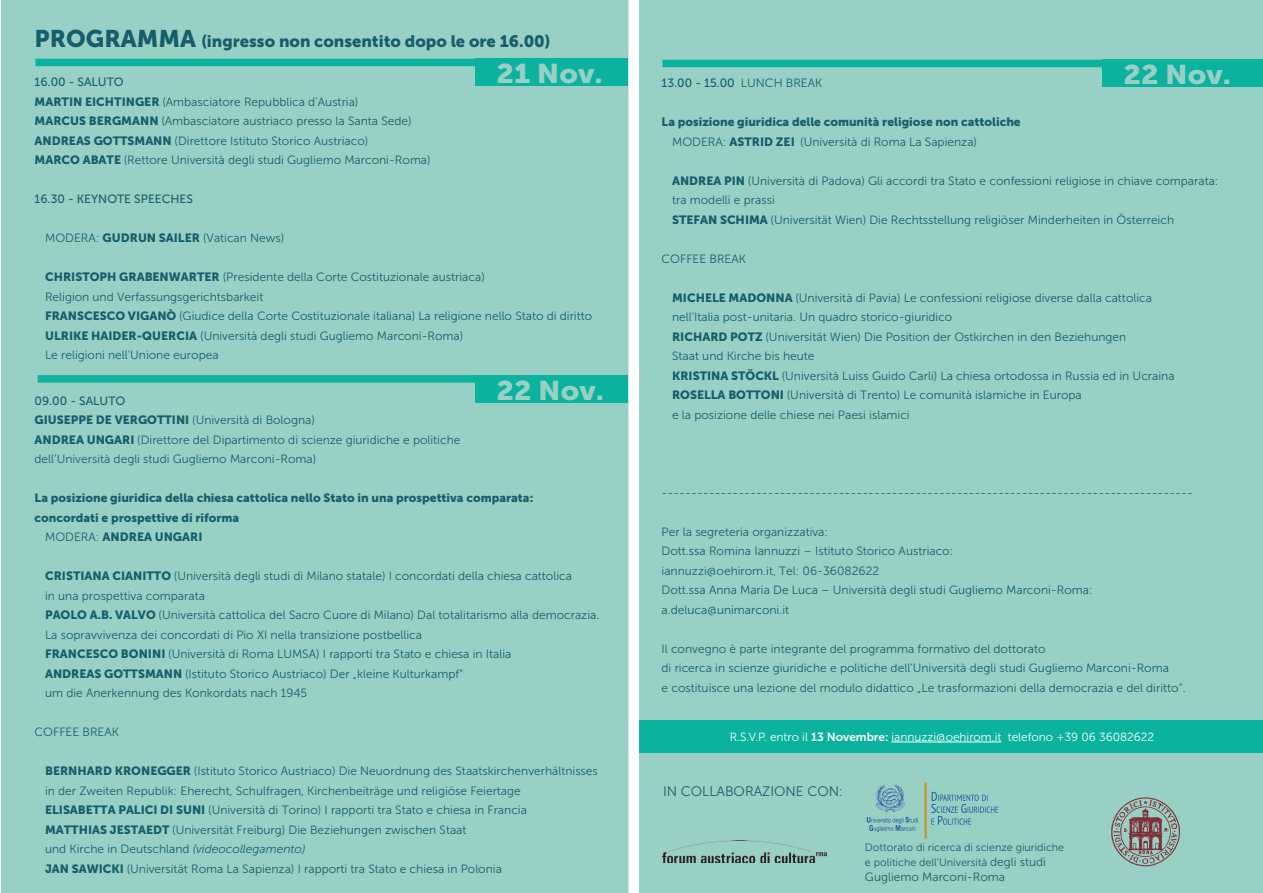
<style>
.page{position:relative;width:1263px;height:893px;background:#fff}
.page>*{position:absolute;margin:0;border:0;box-sizing:border-box;transform-origin:0 0}
.t1{font:27px "Museo Sans 900";color:#99d0c5;scale:1.08 1}
.t2{font:16.5px "Museo Sans 900";color:#165e6a}
.t3{font:13.8px "Museo Sans 300";color:#165e6a}
.t4{font:12px/19.5px "Museo Sans 300";color:#165e6a}
.t5{font:12px "Museo Sans 900";color:#165e6a}
.t6{font:12px "Museo Sans 500";color:#165e6a}
.t7{font:11.85px "Museo Sans 300";color:#fff}
.t8{font:10.8px/15px "Museo Sans 300";color:#165e6a}
.s1{font-size:24px}
.s2{font-family:"Museo Sans 900"}
.s3{font-family:"Museo Sans 300"}
.s4{font-style:italic}
.s5{font-family:"Museo Sans 700"}
.s6{font-size:12px}
</style>
<div class="page">
<div style="left:2px;top:0;width:639px;height:893px;background:#99d0c5"></div>
<div style="left:38px;top:375px;width:540px;height:8px;background:#0bb29d"></div>
<div style="left:475px;top:375px;width:183px;height:28px;background:#0bb29d"></div>
<div style="left:35px;top:59px;width:541px;height:7px;background:#0bb29d"></div>
<div style="left:475px;top:59px;width:183px;height:27px;background:#0bb29d"></div>
<div style="left:628px;top:0;width:635px;height:893px;background:#99d0c5"></div>
<div style="left:635px;top:721px;width:628px;height:32px;background:#0bb29d"></div>
<hr style="left:891px;top:742px;width:110px;height:1px;background:#fff">
<svg style="left:1111px;top:797px;width:69px;height:70px"></svg>
<img style="left:866px;top:782px;width:133px;height:57px">
<img style="left:662px;top:841px;width:165px;height:22px">
<div style="left:662px;top:60px;width:541px;height:7px;background:#0bb29d"></div>
<div style="left:1102px;top:59px;width:161px;height:28px;background:#0bb29d"></div>
<div style="left:628px;top:0;width:6px;height:893px;background:#fff"></div>
<div style="left:634px;top:0;width:5px;height:893px;background:#fff"></div>
<h2 class="t2" style="left:35px;top:32px;width:517px"><span class="s1">PROGRAMMA</span> (ingresso non consentito dopo le ore 16.00)</h2>
<h1 class="t1" style="left:497px;top:59px;width:100px">21 Nov.</h1>
<p class="t6" style="left:35px;top:75px;width:91px">16.00 - SALUTO</p>
<p class="t4" style="left:35px;top:92px;width:398px"><span class="s2">MARTIN EICHTINGER</span> (Ambasciatore Repubblica d’Austria)<br><span class="s2">MARCUS BERGMANN</span> (Ambasciatore austriaco presso la Santa Sede)<br><span class="s2">ANDREAS GOTTSMANN</span> (Direttore Istituto Storico Austriaco)<br><span class="s2">MARCO ABATE</span> (Rettore Università degli studi Gugliemo Marconi-Roma)</p>
<p class="t6" style="left:35px;top:192px;width:160px">16.30 - KEYNOTE SPEECHES</p>
<p class="t4" style="left:45px;top:228px;width:241px">MODERA: <span class="s2">GUDRUN SAILER</span> (Vatican News)</p>
<p class="t4" style="left:45px;top:267px;width:549px"><span class="s2">CHRISTOPH GRABENWARTER</span> (Presidente della Corte Costituzionale austriaca)<br>Religion und Verfassungsgerichtsbarkeit<br><span class="s2">FRANSCESCO VIGANÒ</span> (Giudice della Corte Costituzionale italiana) La religione nello Stato di diritto <span class="s2">ULRIKE HAIDER-QUERCIA</span> (Università degli studi Gugliemo Marconi-Roma)<br>Le religioni nell'Unione europea</p>
<p class="t6" style="left:35px;top:394px;width:92px">09.00 - SALUTO</p>
<p class="t4" style="left:35px;top:410px;width:427px"><span class="s2">GIUSEPPE DE VERGOTTINI</span> (Università di Bologna)<br><span class="s2">ANDREA UNGARI</span> (Direttore del Dipartimento di scienze giuridiche e politiche dell’Università degli studi Gugliemo Marconi-Roma)</p>
<p class="t5" style="left:35px;top:491px;width:500px">La posizione giuridica della chiesa cattolica nello Stato in una prospettiva comparata:</p>
<p class="t5" style="left:35px;top:510px;width:206px">concordati e prospettive di riforma</p>
<p class="t5" style="left:45px;top:530px;width:159px"><span class="s3">MODERA:</span> ANDREA UNGARI</p>
<p class="t4" style="left:45px;top:566px;width:556px"><span class="s2">CRISTIANA CIANITTO</span> (Università degli studi di Milano statale) I concordati della chiesa cattolica<br>in una prospettiva comparata<br><span class="s2">PAOLO A.B. VALVO</span> (Università cattolica del Sacro Cuore di Milano) Dal totalitarismo alla democrazia.<br>La sopravvivenza dei concordati di Pio XI nella transizione postbellica<br><span class="s2">FRANCESCO BONINI</span> (Università di Roma LUMSA) I rapporti tra Stato e chiesa in Italia<br><span class="s2">ANDREAS GOTTSMANN</span> (Istituto Storico Austriaco) Der „kleine Kulturkampf“<br>um die Anerkennung des Konkordats nach 1945</p>
<p class="t4" style="left:35px;top:722px;width:86px">COFFEE BREAK</p>
<p class="t4" style="left:45px;top:761px;width:554px"><span class="s2">BERNHARD KRONEGGER</span> (Istituto Storico Austriaco) Die Neuordnung des Staatskirchenverhältnisses in der Zweiten Republik: Eherecht, Schulfragen, Kirchenbeiträge und religiöse Feiertage<br><span class="s2">ELISABETTA PALICI DI SUNI</span> (Università di Torino) I rapporti tra Stato e chiesa in Francia<br><span class="s2">MATTHIAS JESTAEDT</span> (Universität Freiburg) Die Beziehungen zwischen Staat<br>und Kirche in Deutschland <span class="s4">(videocollegamento)<br></span><span class="s2">JAN SAWICKI</span> (Universität Roma La Sapienza) I rapporti tra Stato e chiesa in Polonia</p>
<h1 class="t1" style="left:497px;top:375px;width:101px">22 Nov.</h1>
<h1 class="t1" style="left:1123px;top:60px;width:101px">22 Nov.</h1>
<p class="t6" style="left:662px;top:76px;width:162px">13.00 - 15.00 <span class="s3">LUNCH BREAK</span></p>
<p class="t5" style="left:662px;top:115px;width:361px">La posizione giuridica delle comunità religiose non cattoliche</p>
<p class="t4" style="left:672px;top:132px;width:306px">MODERA: <span class="s2">ASTRID ZEI</span> (Università di Roma La Sapienza)</p>
<p class="t4" style="left:672px;top:171px;width:548px"><span class="s2">ANDREA PIN</span> (Università di Padova) Gli accordi tra Stato e confessioni religiose in chiave comparata: tra modelli e prassi<br><span class="s2">STEFAN SCHIMA</span> (Universität Wien) Die Rechtsstellung religiöser Minderheiten in Österreich</p>
<p class="t4" style="left:662px;top:249px;width:86px">COFFEE BREAK</p>
<p class="t4" style="left:672px;top:288px;width:504px"><span class="s2">MICHELE MADONNA</span> (Università di Pavia) Le confessioni religiose diverse dalla cattolica nell'Italia post-unitaria. Un quadro storico-giuridico<br><span class="s2">RICHARD POTZ</span> (Universität Wien) Die Position der Ostkirchen in den Beziehungen<br>Staat und Kirche bis heute<br><span class="s2">KRISTINA STÖCKL</span> (Università Luiss Guido Carli) La chiesa ortodossa in Russia ed in Ucraina <span class="s2">ROSELLA BOTTONI</span> (Università di Trento) Le comunità islamiche in Europa<br>e la posizione delle chiese nei Paesi islamici</p>
<p class="t4" style="left:662px;top:483px;width:533px">------------------------------------------------------------------------------------------</p>
<p class="t4" style="left:662px;top:522px;width:432px">Per la segreteria organizzativa:<br>Dott.ssa Romina Iannuzzi – Istituto Storico Austriaco:<br>iannuzzi@oehirom.it, Tel: 06-36082622<br>Dott.ssa Anna Maria De Luca – Università degli studi Gugliemo Marconi-Roma: a.deluca@unimarconi.it</p>
<p class="t4" style="left:662px;top:639px;width:526px">Il convegno è parte integrante del programma formativo del dottorato<br>di ricerca in scienze giuridiche e politiche dell’Università degli studi Gugliemo Marconi-Roma<br>e costituisce una lezione del modulo didattico „Le trasformazioni della democrazia e del diritto“.</p>
<p class="t7" style="left:730px;top:730px;width:426px">R.S.V.P. entro il <span class="s5">13 Novembre:</span> iannuzzi@oehirom.it telefono +39 06 36082622</p>
<p class="t3" style="left:663px;top:784px;width:181px">IN COLLABORAZIONE CON:</p>
<p class="t8" style="left:865px;top:840px;width:201px">Dottorato di ricerca di scienze giuridiche e politiche dell’Università <span class="s6">degli studi</span></p>
<p class="t4" style="left:865px;top:867px;width:142px">Gugliemo Marconi-Roma</p>
</div>
